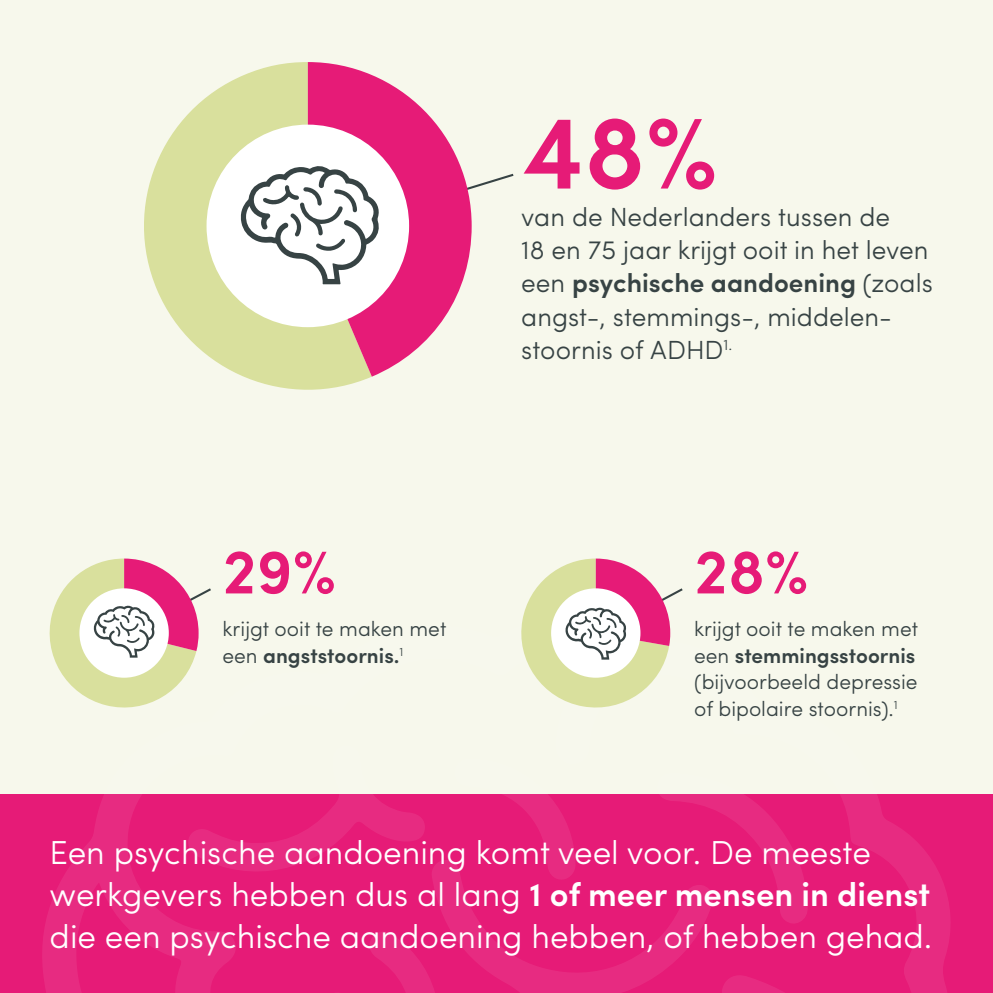
<style>
.page{position:relative;width:993px;height:993px;background:#fff}
.page>*{position:absolute;margin:0;border:0;box-sizing:border-box;transform-origin:0 0}
.t1{font:600 105px "Sofia Pro";color:#e61b77}
.t2{font:600 63px "Sofia Pro";color:#e61b77}
.t3{font:300 33.25px/42px "Sofia Pro";color:#fff}
.t4{font:300 26.25px/33.2px "Sofia Pro";color:#374344}
.t5{font:300 21px/26.6px "Sofia Pro";color:#374344}
.s1{font-weight:600}
</style>
<div class="page">
<div style="left:0;top:0;width:992px;height:992px;background:#f7f8ec"></div>
<div style="left:0;top:794px;width:992px;height:198px;background:#e61b77"></div>
<svg style="left:42px;top:794px;width:908px;height:198px"></svg>
<svg style="left:186px;top:794px;width:621px;height:198px"></svg>
<svg style="left:144px;top:62px;width:228px;height:328px;fill:#d9e09d"></svg>
<svg style="left:308px;top:62px;width:154px;height:314px;fill:#e61b77"></svg>
<div style="left:206px;top:125px;width:203px;height:202px;background:#fff;border-radius:50%"></div>
<svg style="left:240px;top:165px;width:274px;height:119px"></svg>
<svg style="left:49px;top:558px;width:162px;height:150px"></svg>
<svg style="left:521px;top:558px;width:162px;height:150px"></svg>
<h1 class="t1" style="left:521px;top:72px;width:198px">48%</h1>
<p class="t4" style="left:521px;top:198px;width:413px">van de Nederlanders tussen de<br>18 en 75 jaar krijgt ooit in het leven een <span class="s1">psychische aandoening</span> (zoals angst-, stemmings-, middelen&shy;stoornis of ADHD<sup>1.</sup></p>
<h2 class="t2" style="left:222px;top:523px;width:115px">29%</h2>
<p class="t5" style="left:222px;top:614px;width:225px">krijgt ooit te maken met een <span class="s1">angststoornis.</span><sup>1</sup></p>
<h2 class="t2" style="left:693px;top:523px;width:116px">28%</h2>
<p class="t5" style="left:693px;top:614px;width:225px">krijgt ooit te maken met een <span class="s1">stemmingsstoornis </span>(bijvoorbeeld depressie of bipolaire stoornis).<sup>1</sup></p>
<p class="t3" style="left:50px;top:829px;width:884px">Een psychische aandoening komt veel voor. De meeste werkgevers hebben dus al lang <span class="s1">1 of meer mensen in dienst </span>die een psychische aandoening hebben, of hebben gehad.</p>
</div>
